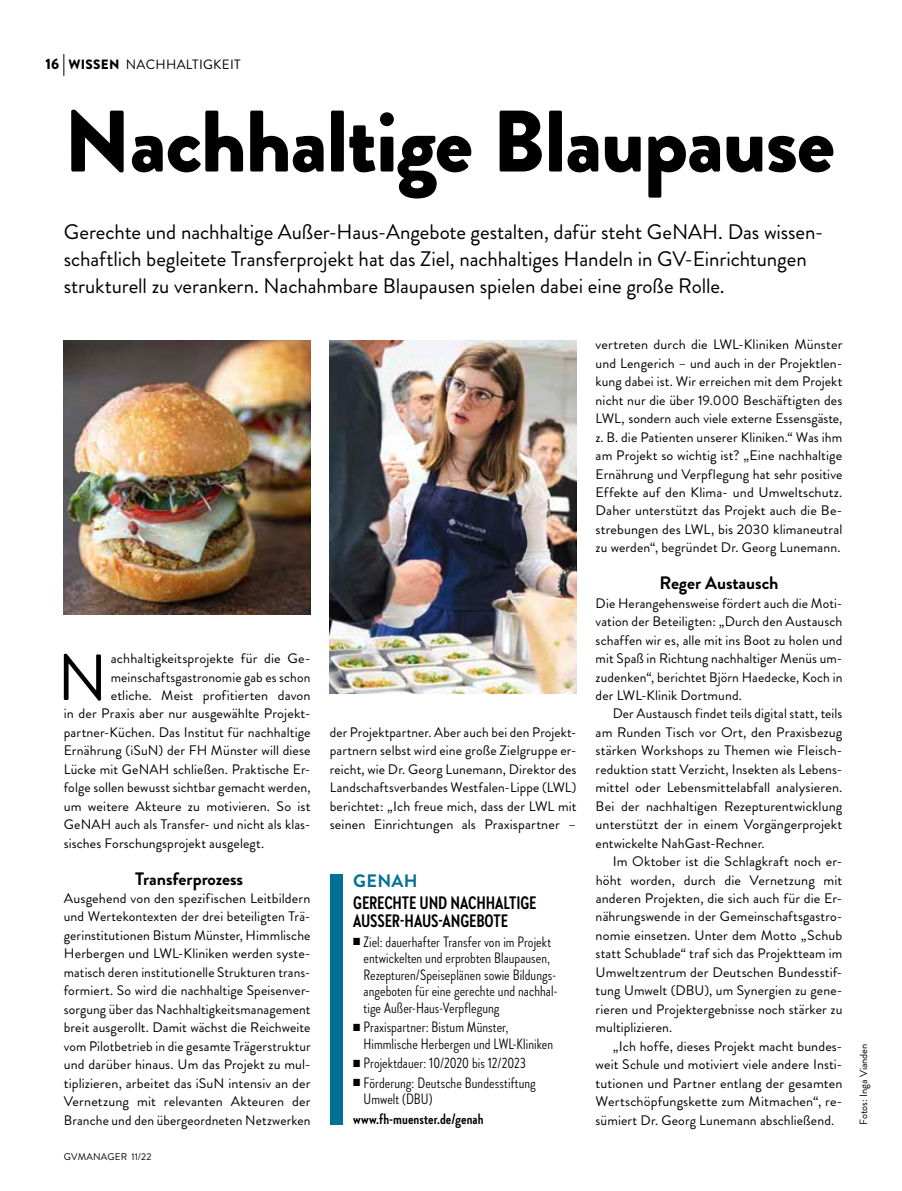
<style>
.page{position:relative;width:902px;height:1191px;background:#fff}
.page>*{position:absolute;margin:0;border:0;box-sizing:border-box;transform-origin:0 0}
.Headline_GVmanager{font:900 87px "Brandon Grotesque";letter-spacing:-.015em;color:#000}
.Fliesstext_Initial_G{font:65.1px "Brandon Grotesque";color:#000}
.Vorspann_GV{font:21px/27px "Brandon Grotesque";letter-spacing:-.005em;color:#000}
.Head_Kasten_GV{font:700 18px/18.5px "Brandon Grotesque Cond";letter-spacing:-.005em;color:#000}
.Zwiti_GV{font:700 18px "Brandon Grotesque";letter-spacing:-.005em;color:#000}
.Head_Kasten_Balken_G{font:700 18px "Brandon Grotesque";letter-spacing:.015em;color:#007094}
.Kasten_FT_cond_GV{font:15px/16.5px "Brandon Grotesque Cond";letter-spacing:.005em;color:#000}
.Kasten_FT_cond_GV-2{font:700 15px "Brandon Grotesque Cond";letter-spacing:.005em;color:#000}
.t1{font:900 15px "Brandon Grotesque";color:#000}
.Fliesstext_GV{font:13.8px/18.5px "Brandon Grotesque";letter-spacing:.01em;color:#000;text-align:justify}
.Fliesstext_mit_Einzu{font:13.8px/18.5px "Brandon Grotesque";letter-spacing:.01em;color:#000;text-align:justify}
.Fliesstext_Initial_G-2{font:13.8px "Brandon Grotesque";letter-spacing:.005em;color:#000}
.t2{font:13.5px "Brandon Grotesque";letter-spacing:.02em;color:#000}
.Fotocredits{font:10.5px "Brandon Grotesque";color:#000}
.t3{font:9.75px "Brandon Grotesque";letter-spacing:.02em;color:#000}
.s1{font-weight:900}
</style>
<div class="page">
<div style="left:330px;top:874px;width:12px;height:251px;background:#007094"></div>
<img style="left:330px;top:340px;width:246px;height:353px">
<img style="left:64px;top:340px;width:246px;height:275px">
<svg style="left:63px;top:54px;width:1px;height:22px"></svg>
<p class="t1" style="left:46px;top:54px;width:15px">16</p>
<p class="t2" style="left:69px;top:55px;width:173px"><span class="s1">WISSEN</span> NACHHALTIGKEIT</p>
<p class="Headline_GVmanager" style="left:64px;top:80px;width:772px">Nachhaltige Blaupause</p>
<p class="Vorspann_GV" style="left:64px;top:219px;width:761px">Gerechte und nachhaltige Außer-Haus-Angebote gestalten, dafür steht GeNAH. Das wissen&shy;schaftlich begleitete Transferprojekt hat das Ziel, nachhaltiges Handeln in GV-Einrichtungen strukturell zu verankern. Nachahmbare Blaupausen spielen dabei eine große Rolle.</p>
<p class="Fliesstext_Initial_G" style="left:57px;top:633px;width:52px">N</p>
<p class="Fliesstext_Initial_G-2" style="left:111px;top:649px;width:201px">achhaltigkeitsprojekte für die Ge-</p>
<p class="Fliesstext_Initial_G-2" style="left:111px;top:667px;width:201px">meinschaftsgastronomie gab es schon</p>
<p class="Fliesstext_Initial_G-2" style="left:111px;top:686px;width:201px">etliche. Meist profitierten davon</p>
<p class="Fliesstext_Initial_G-2" style="left:64px;top:704px;width:248px">in der Praxis aber nur ausgewählte Projekt-</p>
<p class="Fliesstext_Initial_G-2" style="left:64px;top:722px;width:248px">partner-Küchen. Das Institut für nachhaltige</p>
<p class="Fliesstext_Initial_G-2" style="left:64px;top:741px;width:248px">Ernährung (iSuN) der FH Münster will diese</p>
<p class="Fliesstext_Initial_G-2" style="left:64px;top:759px;width:248px">Lücke mit GeNAH schließen. Praktische Er-</p>
<p class="Fliesstext_Initial_G-2" style="left:64px;top:778px;width:248px">folge sollen bewusst sichtbar gemacht werden,</p>
<p class="Fliesstext_Initial_G-2" style="left:64px;top:796px;width:248px">um weitere Akteure zu motivieren. So ist</p>
<p class="Fliesstext_Initial_G-2" style="left:64px;top:815px;width:248px">GeNAH auch als Transfer- und nicht als klas-</p>
<p class="Fliesstext_Initial_G-2" style="left:64px;top:833px;width:202px">sisches Forschungsprojekt ausgelegt.</p>
<p class="Zwiti_GV" style="left:135px;top:865px;width:109px">Transferprozess</p>
<p class="Fliesstext_GV" style="left:64px;top:889px;width:248px">Ausgehend von den spezifischen Leitbildern und Wertekontexten der drei beteiligten Trä&shy;gerinstitutionen Bistum Münster, Himmlische Herbergen und LWL-Kliniken werden syste&shy;matisch deren institutionelle Strukturen trans&shy;formiert. So wird die nachhaltige Speisenver&shy;sorgung über das Nachhaltigkeitsmanagement breit ausgerollt. Damit wächst die Reichweite vom Pilotbetrieb in die gesamte Trägerstruktur und darüber hinaus. Um das Projekt zu mul&shy;tiplizieren, arbeitet das iSuN intensiv an der Vernetzung mit relevanten Akteuren der Branche und den übergeordneten Netzwerken</p>
<p class="t3" style="left:64px;top:1149px;width:89px">GVMANAGER 11/22</p>
<p class="Fliesstext_GV" style="left:330px;top:723px;width:248px">der Projektpartner. Aber auch bei den Projekt&shy;partnern selbst wird eine große Zielgruppe er&shy;reicht, wie Dr. Georg Lunemann, Direktor des Landschaftsverbandes Westfalen-Lippe (LWL) berichtet: „Ich freue mich, dass der LWL mit seinen Einrichtungen als Praxispartner –</p>
<p class="Head_Kasten_Balken_G" style="left:353px;top:868px;width:66px">GENAH</p>
<p class="Head_Kasten_GV" style="left:353px;top:893px;width:185px">GERECHTE UND NACHHALTIGE<br>AUSSER-HAUS-ANGEBOTE</p>
<p class="Kasten_FT_cond_GV" style="left:363px;top:933px;width:195px">Ziel: dauerhafter Transfer von im Projekt entwickelten und erprobten Blaupausen, Rezepturen/Speiseplänen sowie Bildungs&shy;angeboten für eine gerechte und nachhal&shy;tige Außer-Haus-Verpflegung</p>
<p class="Kasten_FT_cond_GV" style="left:363px;top:1018px;width:191px">Praxispartner: Bistum Münster,<br>Himmlische Herbergen und LWL-Kliniken</p>
<p class="Kasten_FT_cond_GV" style="left:363px;top:1054px;width:164px">Projektdauer: 10/2020 bis 12/2023</p>
<p class="Kasten_FT_cond_GV" style="left:363px;top:1074px;width:174px">Förderung: Deutsche Bundesstiftung<br>Umwelt (DBU)</p>
<p class="Kasten_FT_cond_GV-2" style="left:353px;top:1108px;width:132px">www.fh-muenster.de/genah</p>
<p class="Fliesstext_GV" style="left:595px;top:335px;width:248px">vertreten durch die LWL-Kliniken Münster und Lengerich – und auch in der Projektlen&shy;kung dabei ist. Wir erreichen mit dem Projekt nicht nur die über 19.000 Beschäftigten des LWL, sondern auch viele externe Essensgäste, z. B. die Patienten unserer Kliniken.“ Was ihm am Projekt so wichtig ist? „Eine nachhaltige Ernährung und Verpflegung hat sehr positive Effekte auf den Klima- und Umweltschutz.<br>Daher unterstützt das Projekt auch die Be&shy;strebungen des LWL, bis 2030 klimaneutral zu werden“, begründet Dr. Georg Lunemann.</p>
<p class="Zwiti_GV" style="left:659px;top:570px;width:121px">Reger Austausch</p>
<p class="Fliesstext_GV" style="left:595px;top:594px;width:248px">Die Herangehensweise fördert auch die Moti&shy;vation der Beteiligten: „Durch den Austausch schaffen wir es, alle mit ins Boot zu holen und mit Spaß in Richtung nachhaltiger Menüs um&shy;zudenken“, berichtet Björn Haedecke, Koch in der LWL-Klinik Dortmund.</p>
<p class="Fliesstext_mit_Einzu" style="left:595px;top:704px;width:248px;text-indent:17px">Der Austausch findet teils digital statt, teils am Runden Tisch vor Ort, den Praxisbezug stärken Workshops zu Themen wie Fleisch&shy;reduktion statt Verzicht, Insekten als Lebens&shy;mittel oder Lebensmittelabfall analysieren.<br>Bei der nachhaltigen Rezepturentwicklung unterstützt der in einem Vorgängerprojekt entwickelte NahGast-Rechner.</p>
<p class="Fliesstext_mit_Einzu" style="left:595px;top:852px;width:248px;text-indent:17px">Im Oktober ist die Schlagkraft noch er&shy;höht worden, durch die Vernetzung mit anderen Projekten, die sich auch für die Er&shy;nährungswende in der Gemeinschaftsgastro&shy;nomie einsetzen. Unter dem Motto „Schub statt Schublade“ traf sich das Projektteam im Umweltzentrum der Deutschen Bundesstif&shy;tung Umwelt (DBU), um Synergien zu gene&shy;rieren und Projektergebnisse noch stärker zu multiplizieren.</p>
<p class="Fliesstext_mit_Einzu" style="left:595px;top:1037px;width:248px;text-indent:17px">„Ich hoffe, dieses Projekt macht bundes&shy;weit Schule und motiviert viele andere Insti&shy;tutionen und Partner entlang der gesamten Wertschöpfungskette zum Mitmachen“, re&shy;sümiert Dr. Georg Lunemann abschließend.</p>
<p class="Fotocredits" style="left:856px;top:1125px;width:83px;rotate:-90deg">Fotos: Inga Vianden</p>
</div>
